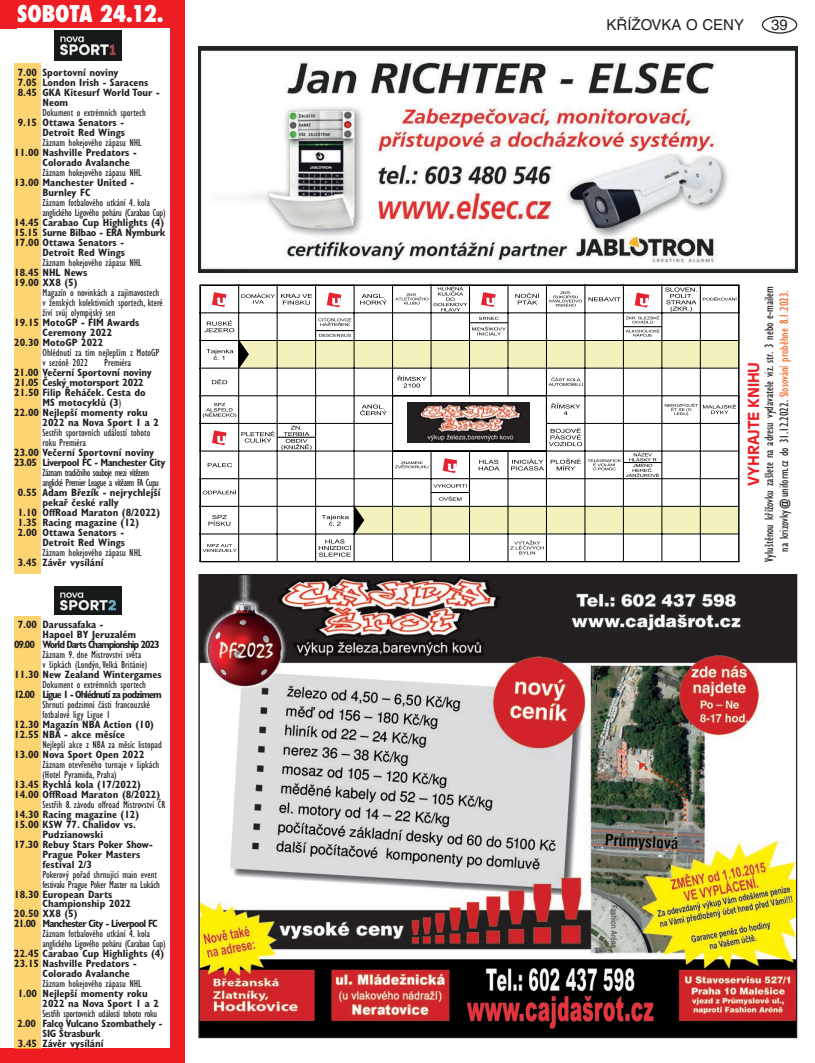
<style>
.page{position:relative;width:815px;height:1063px;background:#fff}
.page>*{position:absolute;margin:0;border:0;box-sizing:border-box;transform-origin:0 0}
.t1{font:800 condensed 22.5px "Futura";letter-spacing:-.005em;color:#fff}
.t2{font:15px "Helvetica CE";color:#231f20}
.t3{font:700 15px "Antique Olive CE";letter-spacing:-.01em;color:#ee1d23}
.t4{font:condensed 12.5px/15px "Gill Sans CE";color:#231f20;text-align:center}
.t5{font:700 condensed 10.62px/10px "Gill Sans CE";color:#231f20}
.t6{font:condensed 10.62px/10px "Gill Sans CE";color:#231f20}
.t7{font:condensed 10.62px/10px "Gill Sans CE";letter-spacing:-.025em;color:#231f20}
.t8{font:700 condensed 10.62px "Gill Sans CE";letter-spacing:-.025em;color:#231f20}
.t9{font:condensed 10.62px/10px "Gill Sans CE";letter-spacing:-.05em;color:#231f20}
.t10{font:700 condensed 10.62px "Gill Sans CE";letter-spacing:-.1em;color:#231f20}
.t11{font:700 condensed 10.62px/10px "Gill Sans CE";letter-spacing:-.05em;color:#231f20}
.t12{font:700 condensed 10.62px "Gill Sans CE";letter-spacing:-.075em;color:#231f20}
.s1{font-weight:400}
.s2{color:#f36421}
</style>
<div class="page">
<div style="left:762px;top:16px;width:35px;height:18px;border:1px solid #231f20;border-radius:50%"></div>
<div style="left:0;top:0;width:184px;height:28px;background:#ee1d23"></div>
<img style="left:54px;top:30px;width:67px;height:30px">
<div style="left:170px;top:0;width:14px;height:1063px;background:#ee1d23"></div>
<div style="left:0;top:1049px;width:174px;height:14px;background:#ee1d23"></div>
<div style="left:14px;top:64px;width:27px;height:510px;background:#fdd472"></div>
<img style="left:54px;top:587px;width:67px;height:28px">
<div style="left:14px;top:616px;width:27px;height:433px;background:#fdd472"></div>
<img style="left:198px;top:46px;width:599px;height:227px">
<img style="left:200px;top:576px;width:595px;height:460px">
<svg style="left:200px;top:285px;width:540px;height:277px"></svg>
<img style="left:408px;top:403px;width:122px;height:40px">
<h1 class="t1" style="left:17px;top:-2px;width:148px">SOBOTA 24.12.</h1>
<p class="t5" style="left:18px;top:67px;width:102px">7.00 Sportovní noviny</p>
<p class="t5" style="left:18px;top:77px;width:132px">7.05 London Irish - Saracens</p>
<p class="t5" style="left:18px;top:87px;width:143px">8.45 GKA Kitesurf World Tour -</p>
<p class="t5" style="left:43px;top:97px;width:27px">Neom</p>
<p class="t6" style="left:43px;top:107px;width:105px">Dokument o extrémních sportech</p>
<p class="t5" style="left:18px;top:117px;width:109px;text-align:right">9.15 Ottawa Senators -<br>Detroit Red Wings</p>
<p class="t6" style="left:43px;top:137px;width:101px">Záznam hokejového zápasu NHL</p>
<p class="t5" style="left:43px;top:147px;width:96px;text-indent:-28px">11.00 Nashville Predators -<br>Colorado Avalanche</p>
<p class="t6" style="left:43px;top:167px;width:101px">Záznam hokejového zápasu NHL</p>
<p class="t5" style="left:43px;top:177px;width:93px;text-indent:-28px">13.00 Manchester United -<br>Burnley FC</p>
<p class="t7" style="left:43px;top:197px;width:125px">Záznam fotbalového utkání 4. kola anglického Ligového poháru (Carabao Cup)</p>
<p class="t5" style="left:14px;top:217px;width:151px">14.45 Carabao Cup Highlights (4)</p>
<p class="t8" style="left:14px;top:226px;width:153px">15.15 Surne Bilbao - ERA Nymburk</p>
<p class="t5" style="left:14px;top:237px;width:111px">17.00 Ottawa Senators -</p>
<p class="t5" style="left:43px;top:247px;width:84px">Detroit Red Wings</p>
<p class="t6" style="left:43px;top:257px;width:101px">Záznam hokejového zápasu NHL</p>
<p class="t5" style="left:14px;top:267px;width:75px">18.45 NHL News<br>19.00 XX8 (5)</p>
<p class="t6" style="left:42px;top:287px;width:122px">Magazín o novinkách a zajímavostech v ženských kolektivních sportech, které živí svůj olympijský sen</p>
<p class="t5" style="left:14px;top:317px;width:127px">19.15 MotoGP - FIM Awards</p>
<p class="t5" style="left:42px;top:327px;width:71px">Ceremony 2022</p>
<p class="t5" style="left:14px;top:337px;width:91px">20.30 MotoGP 2022</p>
<p class="t6" style="left:42px;top:347px;width:119px">Ohlédnutí za tím nejlepším z MotoGP v sezóně 2022</p>
<p class="t6" style="left:104px;top:357px;width:29px">Premiéra</p>
<p class="t5" style="left:14px;top:367px;width:139px">21.00 Večerní Sportovní noviny</p>
<p class="t8" style="left:15px;top:376px;width:130px">21.05 Český motorsport 2022</p>
<p class="t5" style="left:14px;top:387px;width:133px">21.50 Filip Řeháček. Cesta do</p>
<p class="t5" style="left:42px;top:397px;width:80px">MS motocyklů (3<span class="s1">)</span></p>
<p class="t5" style="left:14px;top:407px;width:135px">22.00 Nejlepší momenty roku</p>
<p class="t5" style="left:42px;top:417px;width:118px">2022 na Nova Sport 1 a 2</p>
<p class="t6" style="left:42px;top:427px;width:109px">Sestřih sportovních událostí tohoto roku Premiéra</p>
<p class="t11" style="left:14px;top:447px;width:153px">23.00 Večerní Sportovní noviny<br>23.05 Liverpool FC - Manchester City</p>
<p class="t9" style="left:42px;top:467px;width:118px">Záznam tradičního souboje mezi vítězem anglické Premier League a vítězem FA Cupu</p>
<p class="t5" style="left:18px;top:487px;width:144px">0.55 Adam Březík - nejrychlejší</p>
<p class="t5" style="left:42px;top:497px;width:78px">pekař české rally</p>
<p class="t5" style="left:18px;top:507px;width:144px">1.10 OffRoad Maraton (8/2022)</p>
<p class="t5" style="left:18px;top:517px;width:123px">1.35 Racing magazine (12)</p>
<p class="t5" style="left:18px;top:527px;width:108px">2.00 Ottawa Senators -</p>
<p class="t5" style="left:42px;top:537px;width:84px">Detroit Red Wings</p>
<p class="t6" style="left:42px;top:547px;width:101px">Záznam hokejového zápasu NHL</p>
<p class="t5" style="left:18px;top:557px;width:87px">3.45 Závěr vysílání</p>
<p class="t5" style="left:18px;top:619px;width:87px">7.00 Darussafaka -</p>
<p class="t5" style="left:43px;top:629px;width:95px">Hapoel BY Jeruzalém</p>
<p class="t10" style="left:14px;top:638px;width:147px">09.00 World Darts Championship 2023</p>
<p class="t6" style="left:43px;top:649px;width:106px">Záznam 9. dne Mistrovství světa<br>v šipkách (Londýn,Velká Británie)</p>
<p class="t5" style="left:14px;top:669px;width:149px">11.30 New Zealand Wintergames</p>
<p class="t6" style="left:43px;top:679px;width:105px">Dokument o extrémních sportech</p>
<p class="t10" style="left:14px;top:688px;width:149px">12.00 Ligue 1 - Ohlédnutí za podzimem</p>
<p class="t6" style="left:43px;top:699px;width:109px">Shrnutí podzimní části francouzské fotbalové ligy Ligue 1</p>
<p class="t5" style="left:14px;top:719px;width:141px">12.30 Magazín NBA Action (10)<br>12.55 NBA - akce měsíce</p>
<p class="t6" style="left:43px;top:739px;width:121px">Nejlepší akce z NBA za měsíc listopad</p>
<p class="t5" style="left:14px;top:749px;width:132px">13.00 Nova Sport Open 2022</p>
<p class="t6" style="left:43px;top:759px;width:118px">Záznam otevřeného turnaje v šipkách (Hotel Pyramida, Praha)</p>
<p class="t5" style="left:14px;top:779px;width:148px">13.45 Rychlá kola (17/2022)<br>14.00 OffRoad Maraton (8/2022)</p>
<p class="t6" style="left:43px;top:799px;width:124px">Sestřih 8. závodu offroad Mistrovství ČR</p>
<p class="t5" style="left:14px;top:809px;width:127px">14.30 Racing magazine (12)</p>
<p class="t5" style="left:14px;top:819px;width:123px">15.00 KSW 77. Chalidov vs.</p>
<p class="t5" style="left:43px;top:829px;width:62px">Pudzianowski</p>
<p class="t5" style="left:14px;top:839px;width:140px">17.30 Rebuy Stars Poker Show-</p>
<p class="t5" style="left:43px;top:849px;width:99px">Prague Poker Masters</p>
<p class="t5" style="left:43px;top:859px;width:51px">festival 2/3</p>
<p class="t7" style="left:43px;top:869px;width:119px">Pokerový pořad shrnující main event festivalu Prague Poker Master na Lukách</p>
<p class="t5" style="left:14px;top:889px;width:100px">18.30 European Darts</p>
<p class="t5" style="left:43px;top:899px;width:90px">Championship 2022</p>
<p class="t5" style="left:14px;top:909px;width:65px">20.50 XX8 (5)</p>
<p class="t12" style="left:14px;top:918px;width:145px">21.00 Manchester City - Liverpool FC</p>
<p class="t7" style="left:43px;top:929px;width:125px">Záznam fotbalového utkání 4. kola anglického Ligového poháru (Carabao Cup)</p>
<p class="t5" style="left:14px;top:949px;width:151px">22.45 Carabao Cup Highlights (4)</p>
<p class="t5" style="left:14px;top:959px;width:124px">23.15 Nashville Predators -</p>
<p class="t5" style="left:43px;top:969px;width:89px">Colorado Avalanche</p>
<p class="t6" style="left:43px;top:979px;width:101px">Záznam hokejového zápasu NHL</p>
<p class="t5" style="left:43px;top:989px;width:118px;text-indent:-25px">1.00 Nejlepší momenty roku<br>2022 na Nova Sport 1 a 2</p>
<p class="t7" style="left:43px;top:1009px;width:116px">Sestřih sportovních událostí tohoto roku</p>
<p class="t8" style="left:17px;top:1018px;width:147px">2.00 Falco Vulcano Szombathely -</p>
<p class="t8" style="left:43px;top:1028px;width:60px">SIG Štrasburk</p>
<p class="t5" style="left:18px;top:1039px;width:87px">3.45 Závěr vysílání</p>
<h2 class="t2" style="left:606px;top:16px;width:139px">KŘÍŽOVKA O CENY</h2>
<h2 class="t2" style="left:771px;top:16px;width:18px">39</h2>
<p class="t4" style="left:761px;top:562px;width:277px;rotate:-90deg">Vyluštěnou křížovku zašlete na adresu vydavatele viz. str. 3 nebo e-mailem na krizovky@uniform.cz do 31.12.2022. <span class="s2">Slosování proběhne 8.1.2023.</span></p>
<h2 class="t3" style="left:745px;top:486px;width:125px;rotate:-90deg">VYHRAJTE KNIHU</h2>
</div>
